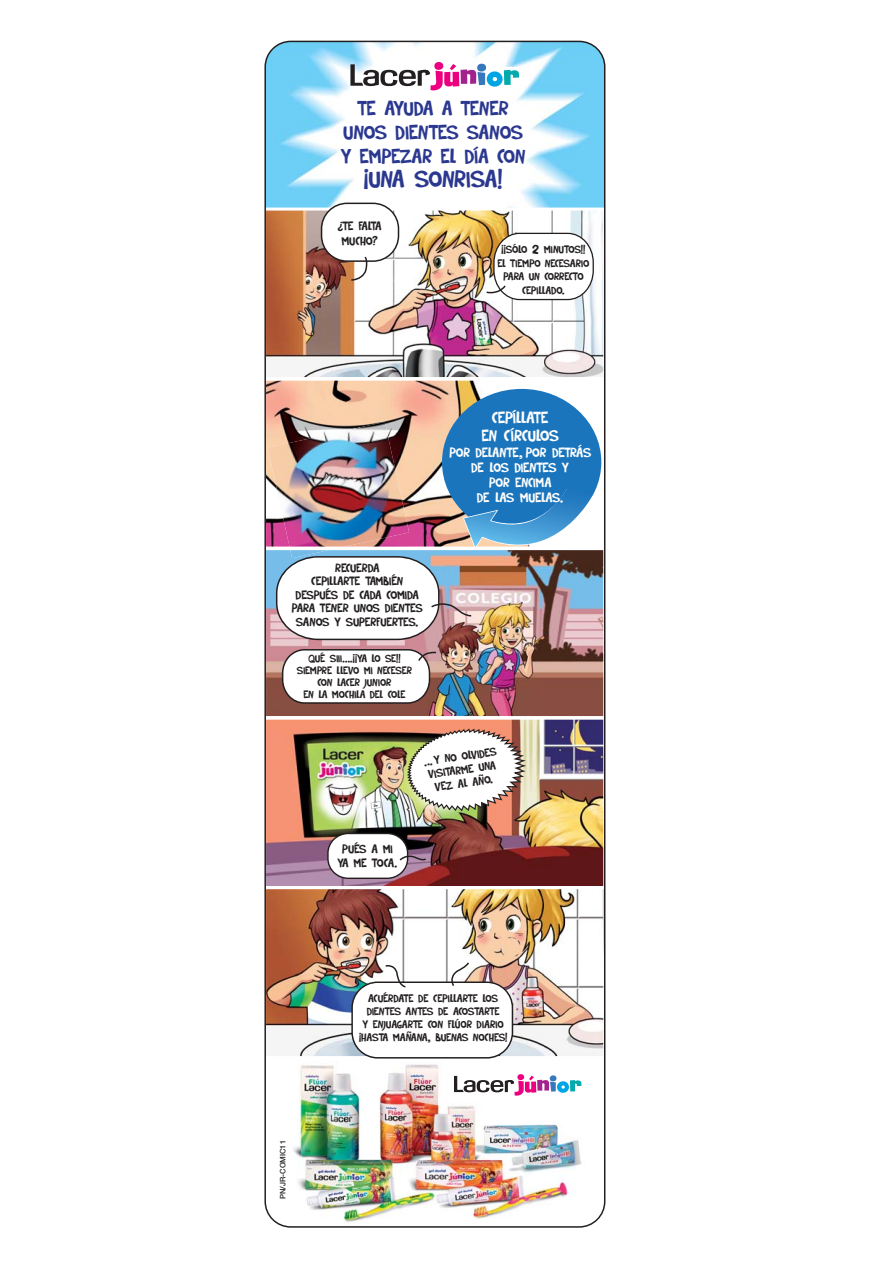
<style>
.page{position:relative;width:893px;height:1263px;background:#fff}
.page>*{position:absolute;margin:0;border:0;box-sizing:border-box;transform-origin:0 0}
.t1{font:27px "Rumpelstiltskin";letter-spacing:-.02em;color:#2b3890}
.t2{font:22.5px/24px "Rumpelstiltskin";letter-spacing:-.02em;color:#2b3890;text-align:center}
.t3{font:18px/18px "Rumpelstiltskin";letter-spacing:-.025em;color:#fff;text-align:center}
.t4{font:15px/15px "Rumpelstiltskin";letter-spacing:-.025em;color:#fff;text-align:center}
.t5{font:13.5px/13.5px "Rumpelstiltskin";letter-spacing:-.025em;color:#231f20;text-align:center}
.t6{font:13.05px/13.5px "Rumpelstiltskin";color:#231f20;text-align:center}
.t7{font:12.3px/13px "Rumpelstiltskin";letter-spacing:-.02em;color:#231f20;text-align:center}
.t8{font:12.15px/13.5px "Rumpelstiltskin";letter-spacing:-.025em;color:#231f20;text-align:center}
.t9{font:12px/12px "Rumpelstiltskin";letter-spacing:-.025em;color:#231f20;text-align:center}
.t10{font:500 7.5px "Helvetica Neue";color:#231f20}
.s1{font-size:17.55px}
</style>
<div class="page">
<img style="left:264px;top:41px;width:341px;height:1187px">
<svg style="left:282px;top:649px;width:154px;height:55px"></svg>
<svg style="left:321px;top:203px;width:78px;height:78px"></svg>
<img style="left:276px;top:488px;width:317px;height:152px">
<svg style="left:486px;top:233px;width:108px;height:67px"></svg>
<svg style="left:327px;top:833px;width:99px;height:46px"></svg>
<svg style="left:407px;top:729px;width:119px;height:82px"></svg>
<svg style="left:351px;top:962px;width:162px;height:97px"></svg>
<svg style="left:370px;top:801px;width:11px;height:8px"></svg>
<h2 class="t2" style="left:341px;top:100px;width:186px">TE AYUDA A TENER<br>UNOS DIENTES SANOS<br>Y EMPEZAR EL DÍA CON</h2>
<h1 class="t1" style="left:363px;top:167px;width:141px">¡UNA SONRISA!</h1>
<p class="t5" style="left:338px;top:220px;width:45px;line-height:15px;text-align:left">¿TE FALTA<br>MUCHO?</p>
<p class="t8" style="left:497px;top:245px;width:94px">¡¡SÓLO <span class="s1">2</span> MINUTOS!!<br>EL TIEMPO NECESARIO<br>PARA UN CORRECTO<br>CEPILLADO.</p>
<p class="t5" style="left:292px;top:563px;width:133px">RECUERDA<br>CEPILLARTE TAMBIÉN<br>DESPUÉS DE CADA COMIDA<br>PARA TENER UNOS DIENTES<br>SANOS Y SUPERFUERTES.</p>
<p class="t9" style="left:297px;top:654px;width:116px">QUÉ SIII....¡¡YA LO SE!!<br>SIEMPRE LLEVO MI NECESER<br>CON LACER JUNIOR<br>EN LA MOCHILA DEL COLE</p>
<h3 class="t3" style="left:481px;top:411px;width:79px">CEPÍLLATE<br>EN CÍRCULOS</h3>
<p class="t4" style="left:449px;top:447px;width:144px">POR DELANTE, POR DETRÁS<br>DE LOS DIENTES Y<br>POR ENCIMA<br>DE LAS MUELAS.</p>
<p class="t5" style="left:337px;top:844px;width:61px">PUÉS A MI<br>YA ME TOCA.</p>
<p class="t6" style="left:423px;top:757px;width:75px;rotate:-8deg">... Y NO OLVIDES<br>VISITARME UNA<br>VEZ AL AÑO.</p>
<p class="t10" style="left:278px;top:1199px;width:60px;rotate:-90deg">PN/JR-COMIC11</p>
<p class="t7" style="left:359px;top:994px;width:151px">ACUÉRDATE DE CEPILLARTE LOS<br>DIENTES ANTES DE ACOSTARTE<br>Y ENJUAGARTE CON FLÚOR DIARIO ¡HASTA MAÑANA, BUENAS NOCHES!</p>
</div>
